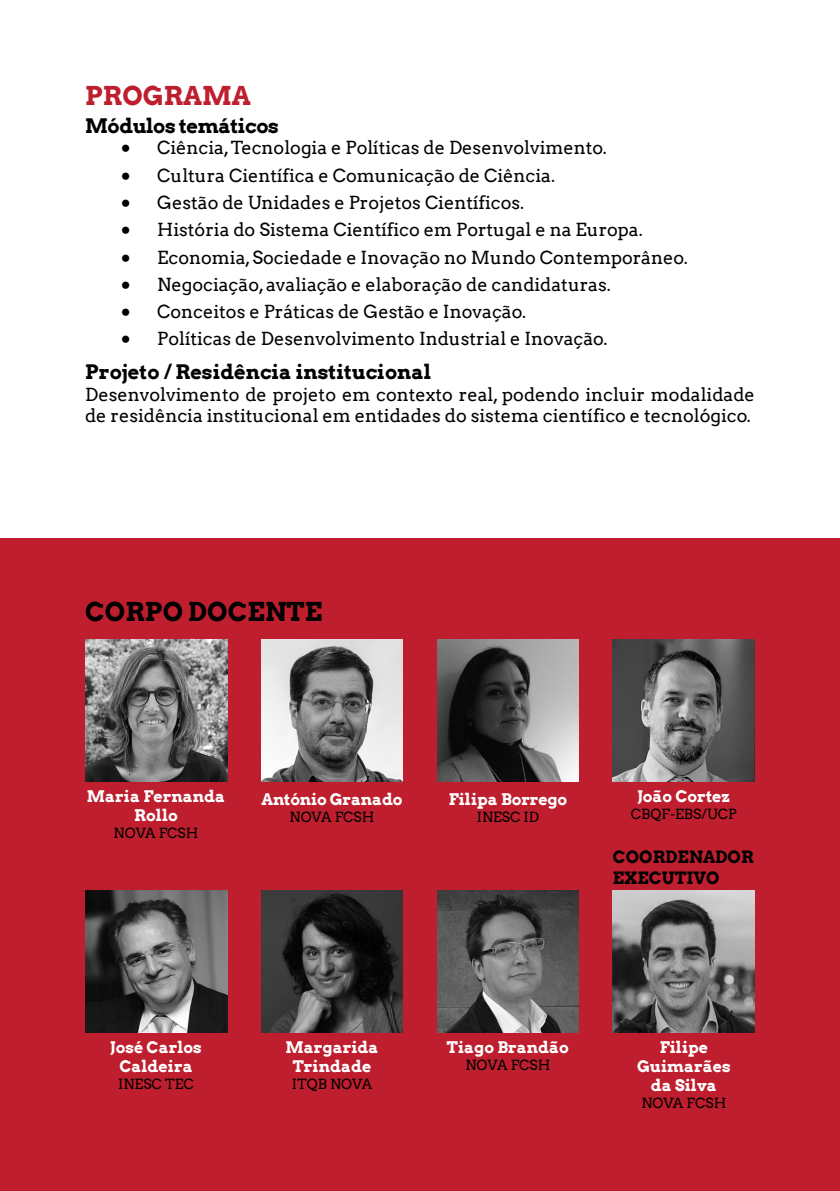
<style>
.page{position:relative;width:840px;height:1191px;background:#fff}
.page>*{position:absolute;margin:0;border:0;box-sizing:border-box;transform-origin:0 0}
.t1{font:700 26px "Arvo";color:#000}
.t2{font:700 26px "Arvo";color:#be1e2d}
.t3{font:700 20px "Arvo";color:#000}
.t4{font:18px/21.6px "Arvo";color:#000}
.t5{font:700 17px/20.4px "Arvo";color:#000}
.t6{font:700 16px/19.2px "Arvo";color:#fff;text-align:center}
.t7{font:14px "Arvo";color:#000}
</style>
<div class="page">
<div style="left:0;top:539px;width:839px;height:652px;background:#be1e2d"></div>
<img style="left:261px;top:640px;width:142px;height:141px">
<img style="left:437px;top:640px;width:141px;height:141px">
<img style="left:612px;top:640px;width:142px;height:141px">
<img style="left:261px;top:890px;width:142px;height:142px">
<img style="left:85px;top:639px;width:142px;height:142px">
<img style="left:437px;top:890px;width:141px;height:142px">
<img style="left:612px;top:890px;width:142px;height:142px">
<img style="left:85px;top:890px;width:142px;height:142px">
<h1 class="t2" style="left:85px;top:79px;width:167px">Prog rama</h1>
<p class="t3" style="left:85px;top:113px;width:195px">Módulos temáticos</p>
<p class="t4" style="left:121px;top:137px;width:487px">• Ciência, Tecnologia e Políticas de Desenvolvimento.</p>
<p class="t4" style="left:121px;top:164px;width:435px">• Cultura Científica e Comunicação de Ciência.</p>
<p class="t4" style="left:121px;top:192px;width:404px">• Gestão de Unidades e Projetos Científicos.</p>
<p class="t4" style="left:121px;top:219px;width:523px">• História do Sistema Científico em Portugal e na Europa.</p>
<p class="t4" style="left:121px;top:246px;width:568px">• Economia, Sociedade e Inovação no Mundo Contemporâneo.</p>
<p class="t4" style="left:121px;top:274px;width:491px">• Negociação, avaliação e elaboração de candidaturas.</p>
<p class="t4" style="left:121px;top:301px;width:406px">• Conceitos e Práticas de Gestão e Inovação.</p>
<p class="t4" style="left:121px;top:328px;width:487px">• Políticas de Desenvolvimento Industrial e Inovação.</p>
<p class="t3" style="left:85px;top:359px;width:348px">Projeto / Residência institucional</p>
<p class="t4" style="left:85px;top:383px;width:670px">Desenvolvimento de projeto em contexto real, podendo incluir modalidade de residência institucional em entidades do sistema científico e tecnológico.</p>
<h1 class="t1" style="left:85px;top:595px;width:238px">Corpo docente</h1>
<p class="t6" style="left:87px;top:786px;width:140px">Maria Fernanda<br>Rollo</p>
<p class="t7" style="left:114px;top:824px;width:86px">NOVA FCSH</p>
<p class="t6" style="left:261px;top:790px;width:142px">António Granado</p>
<p class="t7" style="left:289px;top:808px;width:86px">NOVA FCSH</p>
<p class="t6" style="left:448px;top:790px;width:120px">Filipa Borrego</p>
<p class="t7" style="left:476px;top:808px;width:64px">INESC ID</p>
<p class="t6" style="left:637px;top:787px;width:94px">João Cortez</p>
<p class="t7" style="left:630px;top:805px;width:107px">CBQF-EBS/UCP</p>
<p class="t5" style="left:612px;top:847px;width:107px">COORDENADOR<br>EXEC UTIVO</p>
<p class="t6" style="left:110px;top:1037px;width:93px">José Carlos<br>Caldeira</p>
<p class="t7" style="left:118px;top:1075px;width:77px">INESC TEC</p>
<p class="t6" style="left:285px;top:1037px;width:94px">Margarida<br>Trindade</p>
<p class="t7" style="left:292px;top:1075px;width:82px">ITQB NOVA</p>
<p class="t6" style="left:446px;top:1037px;width:123px">Tiago Brandão</p>
<p class="t7" style="left:465px;top:1056px;width:86px">NOVA FCSH</p>
<p class="t6" style="left:636px;top:1037px;width:95px">Filipe<br>Guimarães da Silva</p>
<p class="t7" style="left:641px;top:1094px;width:86px">NOVA FCSH</p>
</div>
